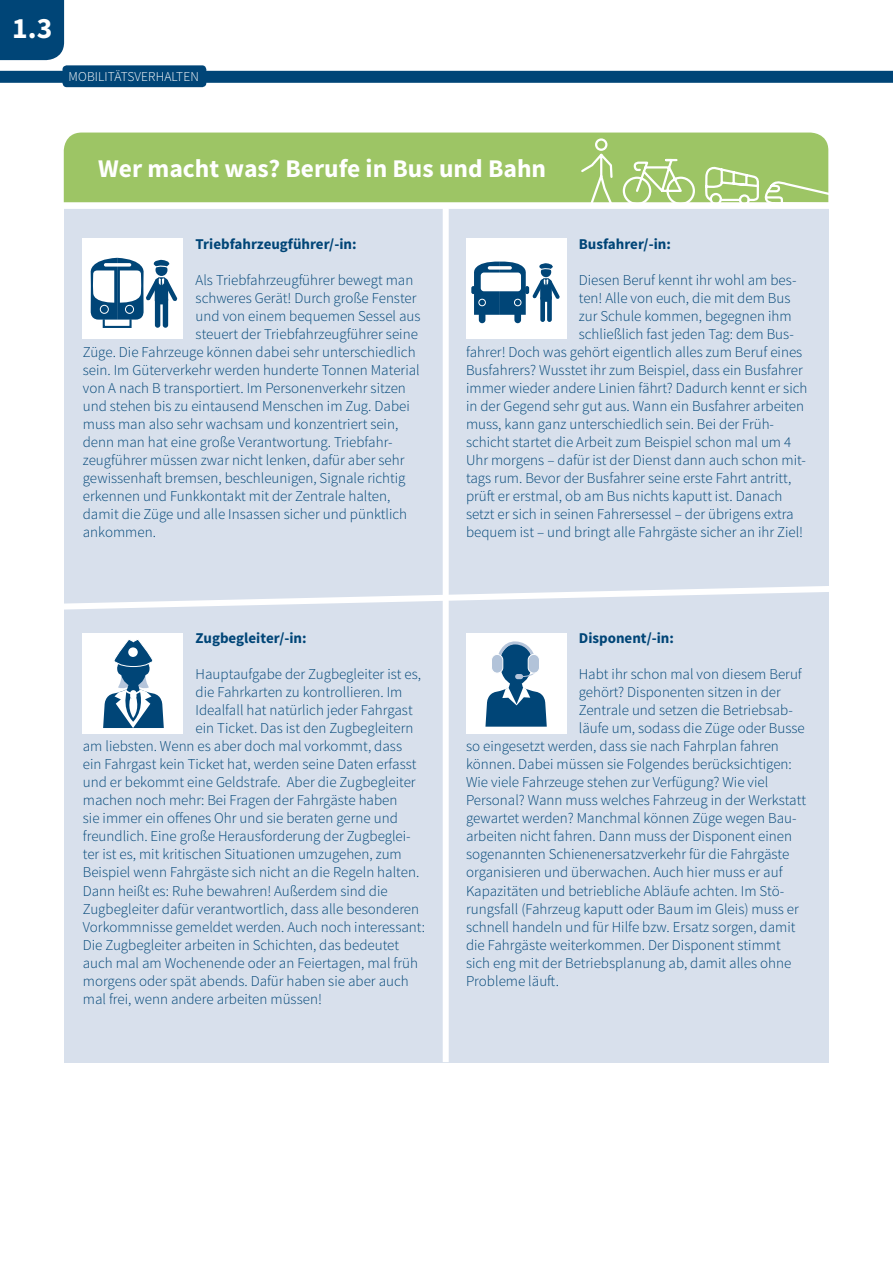
<style>
.page{position:relative;width:893px;height:1263px;background:#fff}
.page>*{position:absolute;margin:0;border:0;box-sizing:border-box;transform-origin:0 0}
.t1{font:700 29.55px "Source Sans Pro";color:#fff}
.t2{font:700 25.5px "Source Sans Pro";color:#fff}
.t3{font:300 15px "Source Sans Pro";color:#004577}
.t4{font:700 15px "Source Sans Pro";color:#004577}
.t5{font:300 13.5px "Source Sans Pro";letter-spacing:.01em;color:#fff}
</style>
<div class="page">
<div style="left:0;top:71px;width:893px;height:12px;background:#004577"></div>
<div style="left:63px;top:65px;width:143px;height:22px;background:#004577;border-radius:4px"></div>
<div style="left:0;top:0;width:64px;height:60px;background:#004577"></div>
<div style="left:64px;top:203px;width:764px;height:859px;background:#d8e0ec"></div>
<div style="left:64px;top:203px;width:765px;height:6px;background:#fff"></div>
<div style="left:64px;top:133px;width:759px;height:69px;background:#9dc565"></div>
<svg style="left:579px;top:137px;width:250px;height:66px;background:#a9cc78"></svg>
<div style="left:443px;top:208px;width:6px;height:854px;background:#fff"></div>
<svg style="left:64px;top:582px;width:765px;height:32px"></svg>
<div style="left:83px;top:239px;width:100px;height:100px;background:#fff"></div>
<div style="left:83px;top:633px;width:100px;height:100px;background:#fff"></div>
<div style="left:466px;top:239px;width:100px;height:100px;background:#fff"></div>
<div style="left:466px;top:633px;width:100px;height:100px;background:#fff"></div>
<div style="left:103px;top:318px;width:29px;height:10px;border:2px solid #004577"></div>
<div style="left:155px;top:298px;width:5px;height:30px;background:#004577;border-radius:3px"></div>
<div style="left:163px;top:297px;width:5px;height:31px;background:#004577;border-radius:3px"></div>
<svg style="left:90px;top:258px;width:87px;height:63px"></svg>
<div style="left:540px;top:296px;width:5px;height:26px;background:#004577;border-radius:2px"></div>
<div style="left:547px;top:295px;width:5px;height:27px;background:#004577;border-radius:2px"></div>
<div style="left:514px;top:311px;width:7px;height:12px;background:#004577;border-radius:3px"></div>
<div style="left:479px;top:311px;width:6px;height:12px;background:#004577;border-radius:3px"></div>
<svg style="left:471px;top:261px;width:89px;height:54px"></svg>
<svg style="left:103px;top:639px;width:61px;height:89px"></svg>
<div style="left:128px;top:647px;width:10px;height:10px;background:#fff;border-radius:50%"></div>
<svg style="left:485px;top:641px;width:62px;height:86px"></svg>
<h1 class="t1" style="left:12px;top:9px;width:42px">1.3</h1>
<p class="t5" style="left:69px;top:69px;width:132px">MOBILITÄTSVERHALTEN</p>
<h2 class="t2" style="left:98px;top:152px;width:450px">Wer macht was? Berufe in Bus und Bahn</h2>
<p class="t4" style="left:196px;top:234px;width:162px">Triebfahrzeugführer/-in:</p>
<p class="t3" style="left:196px;top:271px;width:219px">Als Triebfahrzeugführer bewegt man</p>
<p class="t3" style="left:196px;top:289px;width:222px">schweres Gerät! Durch große Fenster</p>
<p class="t3" style="left:196px;top:307px;width:227px">und von einem bequemen Sessel aus</p>
<p class="t3" style="left:196px;top:325px;width:224px">steuert der Triebfahrzeugführer seine</p>
<p class="t3" style="left:83px;top:343px;width:334px">Züge. Die Fahrzeuge können dabei sehr unterschiedlich</p>
<p class="t3" style="left:83px;top:361px;width:338px">sein. Im Güterverkehr werden hunderte Tonnen Material</p>
<p class="t3" style="left:83px;top:379px;width:325px">von A nach B transportiert. Im Personenverkehr sitzen</p>
<p class="t3" style="left:83px;top:397px;width:329px">und stehen bis zu eintausend Menschen im Zug. Dabei</p>
<p class="t3" style="left:83px;top:415px;width:317px">muss man also sehr wachsam und konzentriert sein,</p>
<p class="t3" style="left:83px;top:433px;width:311px">denn man hat eine große Verantwortung. Triebfahr-</p>
<p class="t3" style="left:83px;top:451px;width:323px">zeugführer müssen zwar nicht lenken, dafür aber sehr</p>
<p class="t3" style="left:83px;top:469px;width:324px">gewissenhaft bremsen, beschleunigen, Signale richtig</p>
<p class="t3" style="left:83px;top:487px;width:309px">erkennen und Funkkontakt mit der Zentrale halten,</p>
<p class="t3" style="left:83px;top:505px;width:326px">damit die Züge und alle Insassen sicher und pünktlich</p>
<p class="t3" style="left:83px;top:523px;width:75px">ankommen.</p>
<p class="t4" style="left:579px;top:234px;width:94px">Busfahrer/-in:</p>
<p class="t3" style="left:579px;top:271px;width:219px">Diesen Beruf kennt ihr wohl am bes-</p>
<p class="t3" style="left:579px;top:289px;width:213px">ten! Alle von euch, die mit dem Bus</p>
<p class="t3" style="left:579px;top:307px;width:214px">zur Schule kommen, begegnen ihm</p>
<p class="t3" style="left:579px;top:325px;width:217px">schließlich fast jeden Tag: dem Bus-</p>
<p class="t3" style="left:466px;top:343px;width:338px">fahrer! Doch was gehört eigentlich alles zum Beruf eines</p>
<p class="t3" style="left:466px;top:361px;width:338px">Busfahrers? Wusstet ihr zum Beispiel, dass ein Busfahrer</p>
<p class="t3" style="left:466px;top:379px;width:343px">immer wieder andere Linien fährt? Dadurch kennt er sich</p>
<p class="t3" style="left:466px;top:397px;width:340px">in der Gegend sehr gut aus. Wann ein Busfahrer arbeiten</p>
<p class="t3" style="left:466px;top:415px;width:310px">muss, kann ganz unterschiedlich sein. Bei der Früh-</p>
<p class="t3" style="left:466px;top:433px;width:327px">schicht startet die Arbeit zum Beispiel schon mal um 4</p>
<p class="t3" style="left:466px;top:451px;width:341px">Uhr morgens – dafür ist der Dienst dann auch schon mit-</p>
<p class="t3" style="left:466px;top:469px;width:327px">tags rum. Bevor der Busfahrer seine erste Fahrt antritt,</p>
<p class="t3" style="left:466px;top:487px;width:318px">prüft er erstmal, ob am Bus nichts kaputt ist. Danach</p>
<p class="t3" style="left:466px;top:505px;width:329px">setzt er sich in seinen Fahrersessel – der übrigens extra</p>
<p class="t3" style="left:466px;top:523px;width:339px">bequem ist – und bringt alle Fahrgäste sicher an ihr Ziel!</p>
<p class="t4" style="left:196px;top:629px;width:113px">Zugbegleiter/-in:</p>
<p class="t3" style="left:196px;top:665px;width:227px">Hauptaufgabe der Zugbegleiter ist es,</p>
<p class="t3" style="left:196px;top:683px;width:208px">die Fahrkarten zu kontrollieren. Im</p>
<p class="t3" style="left:196px;top:701px;width:219px">Idealfall hat natürlich jeder Fahrgast</p>
<p class="t3" style="left:196px;top:719px;width:219px">ein Ticket. Das ist den Zugbegleitern</p>
<p class="t3" style="left:83px;top:737px;width:321px">am liebsten. Wenn es aber doch mal vorkommt, dass</p>
<p class="t3" style="left:83px;top:755px;width:335px">ein Fahrgast kein Ticket hat, werden seine Daten erfasst</p>
<p class="t3" style="left:83px;top:773px;width:334px">und er bekommt eine Geldstrafe. Aber die Zugbegleiter</p>
<p class="t3" style="left:83px;top:791px;width:316px">machen noch mehr: Bei Fragen der Fahrgäste haben</p>
<p class="t3" style="left:83px;top:809px;width:317px">sie immer ein offenes Ohr und sie beraten gerne und</p>
<p class="t3" style="left:83px;top:827px;width:329px">freundlich. Eine große Herausforderung der Zugbeglei-</p>
<p class="t3" style="left:83px;top:845px;width:320px">ter ist es, mit kritischen Situationen umzugehen, zum</p>
<p class="t3" style="left:83px;top:863px;width:338px">Beispiel wenn Fahrgäste sich nicht an die Regeln halten.</p>
<p class="t3" style="left:83px;top:881px;width:306px">Dann heißt es: Ruhe bewahren! Außerdem sind die</p>
<p class="t3" style="left:83px;top:899px;width:338px">Zugbegleiter dafür verantwortlich, dass alle besonderen</p>
<p class="t3" style="left:83px;top:917px;width:344px">Vorkommnisse gemeldet werden. Auch noch interessant:</p>
<p class="t3" style="left:83px;top:935px;width:318px">Die Zugbegleiter arbeiten in Schichten, das bedeutet</p>
<p class="t3" style="left:83px;top:953px;width:337px">auch mal am Wochenende oder an Feiertagen, mal früh</p>
<p class="t3" style="left:83px;top:971px;width:327px">morgens oder spät abends. Dafür haben sie aber auch</p>
<p class="t3" style="left:83px;top:989px;width:241px">mal frei, wenn andere arbeiten müssen!</p>
<p class="t4" style="left:579px;top:629px;width:97px">Disponent/-in:</p>
<p class="t3" style="left:579px;top:665px;width:225px">Habt ihr schon mal von diesem Beruf</p>
<p class="t3" style="left:579px;top:683px;width:203px">gehört? Disponenten sitzen in der</p>
<p class="t3" style="left:579px;top:701px;width:216px">Zentrale und setzen die Betriebsab-</p>
<p class="t3" style="left:579px;top:719px;width:228px">läufe um, sodass die Züge oder Busse</p>
<p class="t3" style="left:466px;top:737px;width:314px">so eingesetzt werden, dass sie nach Fahrplan fahren</p>
<p class="t3" style="left:466px;top:755px;width:327px">können. Dabei müssen sie Folgendes berücksichtigen:</p>
<p class="t3" style="left:466px;top:773px;width:304px">Wie viele Fahrzeuge stehen zur Verfügung? Wie viel</p>
<p class="t3" style="left:466px;top:791px;width:341px">Personal? Wann muss welches Fahrzeug in der Werkstatt</p>
<p class="t3" style="left:466px;top:809px;width:332px">gewartet werden? Manchmal können Züge wegen Bau-</p>
<p class="t3" style="left:466px;top:827px;width:327px">arbeiten nicht fahren. Dann muss der Disponent einen</p>
<p class="t3" style="left:466px;top:845px;width:325px">sogenannten Schienenersatzverkehr für die Fahrgäste</p>
<p class="t3" style="left:466px;top:863px;width:318px">organisieren und überwachen. Auch hier muss er auf</p>
<p class="t3" style="left:466px;top:881px;width:320px">Kapazitäten und betriebliche Abläufe achten. Im Stö-</p>
<p class="t3" style="left:466px;top:899px;width:334px">rungsfall (Fahrzeug kaputt oder Baum im Gleis) muss er</p>
<p class="t3" style="left:466px;top:917px;width:331px">schnell handeln und für Hilfe bzw. Ersatz sorgen, damit</p>
<p class="t3" style="left:466px;top:935px;width:316px">die Fahrgäste weiterkommen. Der Disponent stimmt</p>
<p class="t3" style="left:466px;top:953px;width:327px">sich eng mit der Betriebsplanung ab, damit alles ohne</p>
<p class="t3" style="left:466px;top:971px;width:94px">Probleme läuft.</p>
</div>
